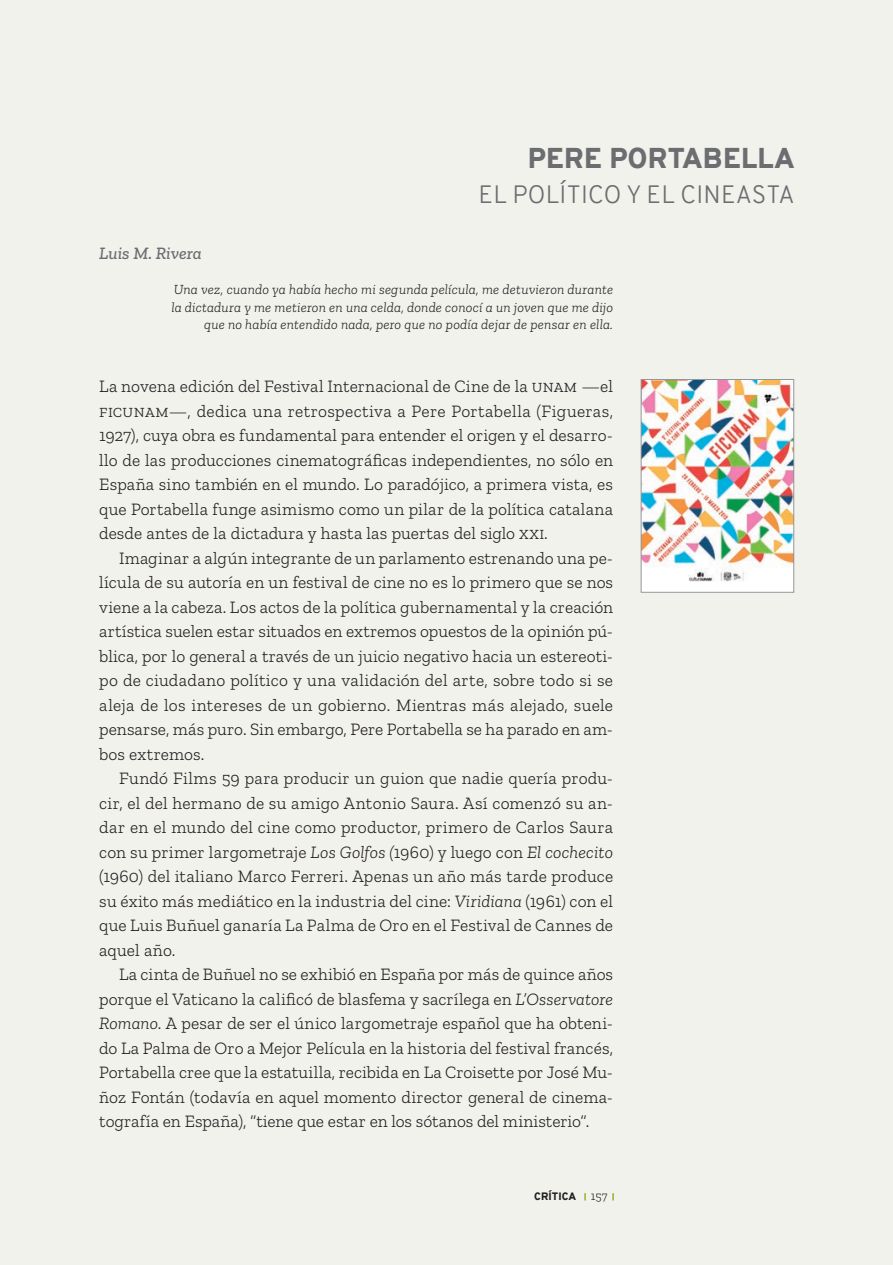
<style>
.page{position:relative;width:893px;height:1265px;background:#f2f2ed}
.page>*{position:absolute;margin:0;border:0;box-sizing:border-box;transform-origin:0 0}
.Reseña_título_genera{font:900 28px "Overpass";letter-spacing:.01em;color:#6c6d70}
.Reseña_subtítulo_gen{font:300 24.5px "Overpass";letter-spacing:.01em;color:#6c6d70}
.Cuerpo_del_texto{font:300 17.5px/24.5px "Zilla Slab";letter-spacing:.005em;color:#231f20;text-align:justify}
.Reseña_autor{font:italic 500 17.5px "Zilla Slab";color:#6c6d70}
.Epígrafe_texto_Dossi{font:italic 300 14px "Zilla Slab";letter-spacing:.01em;color:#231f20}
.t1{font:900 10.5px "Overpass";letter-spacing:.01em;color:#231f20}
.s1{font-style:italic}
.s2{font-family:"Zilla Slab";font-weight:300;font-size:12.25px}
</style>
<div class="page">
<svg style="left:584px;top:1193px;width:2px;height:7px"></svg>
<svg style="left:612px;top:1193px;width:2px;height:7px"></svg>
<img style="left:643px;top:381px;width:149px;height:209px">
<div style="left:641px;top:379px;width:153px;height:213px;border:1px solid #939598"></div>
<p class="Reseña_título_genera" style="left:528px;top:138px;width:268px">PERE PORTABELLA</p>
<p class="Reseña_subtítulo_gen" style="left:479px;top:177px;width:318px">EL POLÍTICO Y EL CINEASTA</p>
<p class="Reseña_autor" style="left:99px;top:243px;width:104px">Luis M. Rivera</p>
<p class="Epígrafe_texto_Dossi" style="left:174px;top:282px;width:441px">Una vez, cuando ya había hecho mi segunda película, me detuvieron durante</p>
<p class="Epígrafe_texto_Dossi" style="left:171px;top:299px;width:443px">la dictadura y me metieron en una celda, donde conocí a un joven que me dijo</p>
<p class="Epígrafe_texto_Dossi" style="left:204px;top:317px;width:411px">que no había entendido nada, pero que no podía dejar de pensar en ella.</p>
<p class="Cuerpo_del_texto" style="left:99px;top:374px;width:515px">La novena edición del Festival Internacional de Cine de la UNAM —el FICUNAM—, dedica una retrospectiva a Pere Portabella (Figueras, 1927), cuya obra es fundamental para entender el origen y el desarro&shy;llo de las producciones cinematográficas independientes, no sólo en España sino también en el mundo. Lo paradójico, a primera vista, es que Portabella funge asimismo como un pilar de la política catalana desde antes de la dictadura y hasta las puertas del siglo XXI.</p>
<p class="Cuerpo_del_texto" style="left:99px;top:546px;width:515px;text-indent:20px">Imaginar a algún integrante de un parlamento estrenando una pe&shy;lícula de su autoría en un festival de cine no es lo primero que se nos viene a la cabeza. Los actos de la política gubernamental y la creación artística suelen estar situados en extremos opuestos de la opinión pú&shy;blica, por lo general a través de un juicio negativo hacia un estereoti&shy;po de ciudadano político y una validación del arte, sobre todo si se aleja de los intereses de un gobierno. Mientras más alejado, suele pensarse, más puro. Sin embargo, Pere Portabella se ha parado en am&shy;bos extremos.</p>
<p class="Cuerpo_del_texto" style="left:99px;top:766px;width:515px;text-indent:20px">Fundó Films 59 para producir un guion que nadie quería produ&shy;cir, el del hermano de su amigo Antonio Saura. Así comenzó su an&shy;dar en el mundo del cine como productor, primero de Carlos Saura con su primer largometraje <span class="s1">Los Golfos (</span>1960) y luego con <span class="s1">El cochecito </span>(1960) del italiano Marco Ferreri. Apenas un año más tarde produce su éxito más mediático en la industria del cine: <span class="s1">Viridiana</span> (1961) con el que Luis Buñuel ganaría La Palma de Oro en el Festival de Cannes de aquel año.</p>
<p class="Cuerpo_del_texto" style="left:99px;top:962px;width:515px;text-indent:20px">La cinta de Buñuel no se exhibió en España por más de quince años porque el Vaticano la calificó de blasfema y sacrílega en <span class="s1">L’Osservatore Romano</span>. A pesar de ser el único largometraje español que ha obteni&shy;do La Palma de Oro a Mejor Película en la historia del festival francés, Portabella cree que la estatuilla, recibida en La Croisette por José Mu&shy;ñoz Fontán (todavía en aquel momento director general de cinema&shy;tografía en España), “tiene que estar en los sótanos del ministerio”.</p>
<p class="t1" style="left:534px;top:1189px;width:75px">CRÍTICA <span class="s2">157</span></p>
</div>
